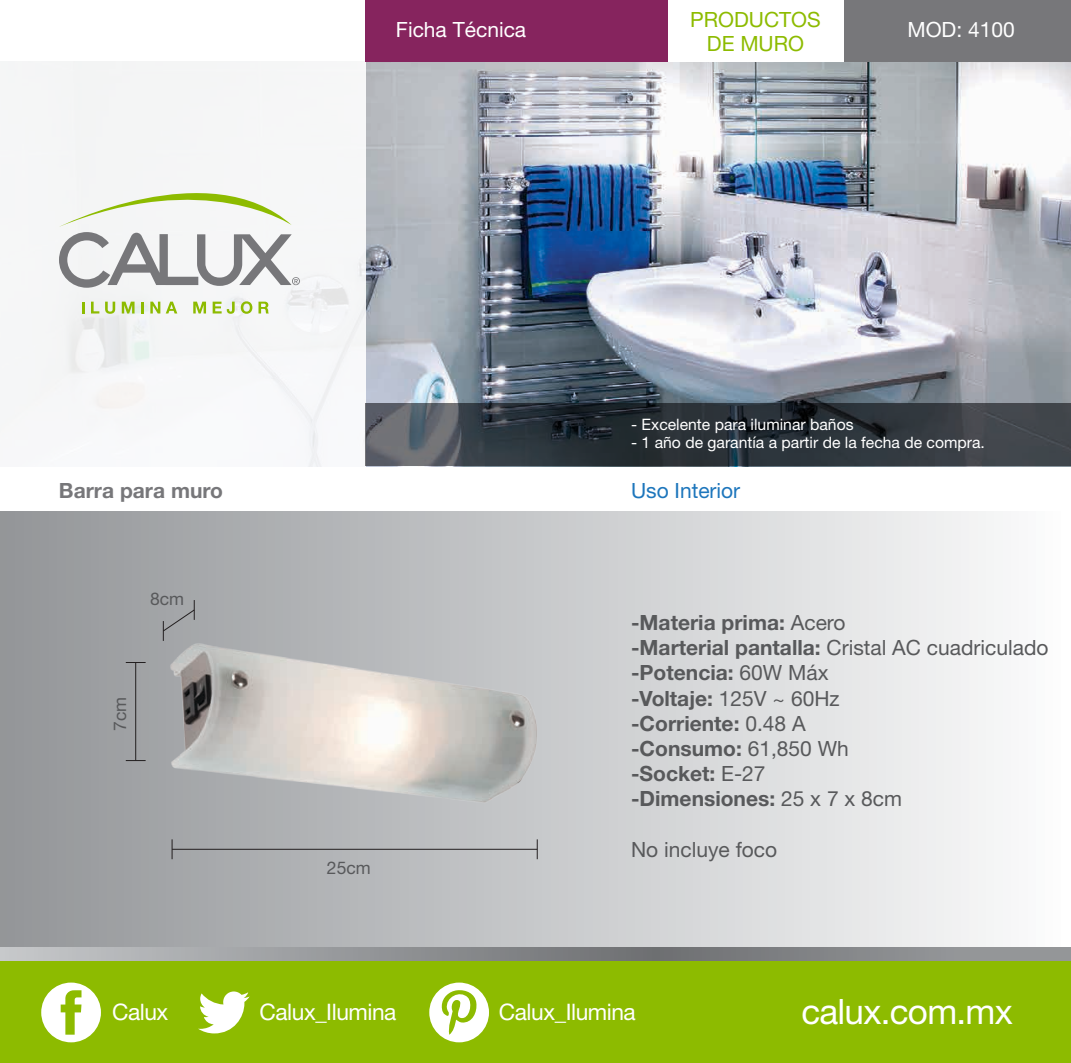
<style>
.page{position:relative;width:1071px;height:1063px;background:#fff}
.page>*{position:absolute;margin:0;border:0;box-sizing:border-box;transform-origin:0 0}
.t1{font:35px "Helvetica Neue";letter-spacing:-.02em;color:#fff}
.t2{font:22.75px "Helvetica Neue";letter-spacing:-.02em;color:#fff}
.t3{font:700 21px/25.2px "Helvetica Neue";color:#58595b}
.t4{font:21px "Helvetica Neue";color:#fff}
.t5{font:21px/24.5px "Helvetica Neue";color:#8dbb00;text-align:center}
.t6{font:700 21px "Helvetica Neue";color:#77777a}
.t7{font:21px "Helvetica Neue";color:#58595b}
.t8{font:21px "Helvetica Neue";color:#1d76bc}
.t9{font:17.5px "Helvetica Neue";color:#58595b}
.t10{font:15.75px "Helvetica Neue";color:#fff}
.s1{font-weight:400}
</style>
<div class="page">
<img style="left:366px;top:61px;width:705px;height:342px">
<div style="left:0;top:512px;width:1071px;height:449px;background:linear-gradient(to right,#929598,#fcfdfd)"></div>
<svg style="left:0;top:947px;width:1071px;height:14px;background:#919396"></svg>
<div style="left:0;top:0;width:366px;height:472px;background:#f6f7f7"></div>
<svg style="left:82px;top:302px;width:2px;height:11px"></svg>
<svg style="left:91px;top:301px;width:8px;height:12px"></svg>
<svg style="left:105px;top:301px;width:10px;height:13px"></svg>
<svg style="left:122px;top:301px;width:13px;height:12px"></svg>
<svg style="left:141px;top:302px;width:3px;height:11px"></svg>
<svg style="left:150px;top:301px;width:10px;height:12px"></svg>
<svg style="left:166px;top:301px;width:11px;height:12px"></svg>
<svg style="left:193px;top:301px;width:13px;height:12px"></svg>
<svg style="left:213px;top:301px;width:22px;height:13px"></svg>
<svg style="left:241px;top:301px;width:11px;height:13px"></svg>
<svg style="left:259px;top:301px;width:10px;height:12px"></svg>
<svg style="left:59px;top:193px;width:241px;height:95px"></svg>
<div style="left:366px;top:0;width:705px;height:61px;background:#86245e"></div>
<div style="left:843px;top:0;width:228px;height:61px;background:#77777a"></div>
<div style="left:668px;top:0;width:175px;height:61px;background:#fff"></div>
<div style="left:0;top:961px;width:1071px;height:101px;background:#8dbb00"></div>
<svg style="left:41px;top:982px;width:60px;height:60px"></svg>
<svg style="left:198px;top:991px;width:52px;height:42px"></svg>
<svg style="left:429px;top:982px;width:60px;height:60px"></svg>
<svg style="left:366px;top:403px;width:705px;height:63px;background:#353c42"></svg>
<hr style="left:172px;top:848px;width:365px;height:1px;background:#231f20">
<svg style="left:537px;top:846px;width:1px;height:13px"></svg>
<svg style="left:172px;top:846px;width:1px;height:13px"></svg>
<svg style="left:162px;top:600px;width:33px;height:9px"></svg>
<hr style="left:135px;top:662px;width:1px;height:98px;background:#231f20">
<svg style="left:126px;top:760px;width:20px;height:1px"></svg>
<svg style="left:126px;top:662px;width:20px;height:1px"></svg>
<img style="left:152px;top:609px;width:399px;height:237px">
<p class="t4" style="left:396px;top:17px;width:132px">Ficha Técnica</p>
<p class="t5" style="left:690px;top:6px;width:132px">PRODUCTOS<br>DE MURO</p>
<p class="t4" style="left:907px;top:17px;width:109px">MOD: 4100</p>
<p class="t10" style="left:631px;top:414px;width:224px">- Excelente para iluminar baños</p>
<p class="t10" style="left:631px;top:433px;width:355px">- 1 año de garantía a partir de la fecha de compra.</p>
<p class="t6" style="left:59px;top:477px;width:166px">Barra para muro</p>
<p class="t8" style="left:631px;top:477px;width:111px">Uso Interior</p>
<p class="t9" style="left:150px;top:588px;width:36px">8cm</p>
<p class="t9" style="left:109px;top:730px;width:36px;rotate:-90deg">7cm</p>
<p class="t9" style="left:327px;top:857px;width:45px">25cm</p>
<p class="t3" style="left:631px;top:609px;width:419px">-Materia prima: <span class="s1">Acero<br></span>-Marterial pantalla: <span class="s1">Cristal AC cuadriculado </span>-Potencia: <span class="s1">60W Máx<br></span>-Voltaje: <span class="s1">125V ~ 60Hz<br></span>-Corriente: <span class="s1">0.48 A<br></span>-Consumo: <span class="s1">61,850 Wh<br></span>-Socket: <span class="s1">E-27<br></span>-Dimensiones: <span class="s1">25 x 7 x 8cm</span></p>
<p class="t7" style="left:631px;top:836px;width:148px">No incluye foco</p>
<p class="t2" style="left:112px;top:997px;width:58px">Calux</p>
<p class="t2" style="left:260px;top:997px;width:138px">Calux_Ilumina</p>
<p class="t2" style="left:499px;top:997px;width:138px">Calux_Ilumina</p>
<h1 class="t1" style="left:801px;top:990px;width:213px">calux.com.mx</h1>
</div>
